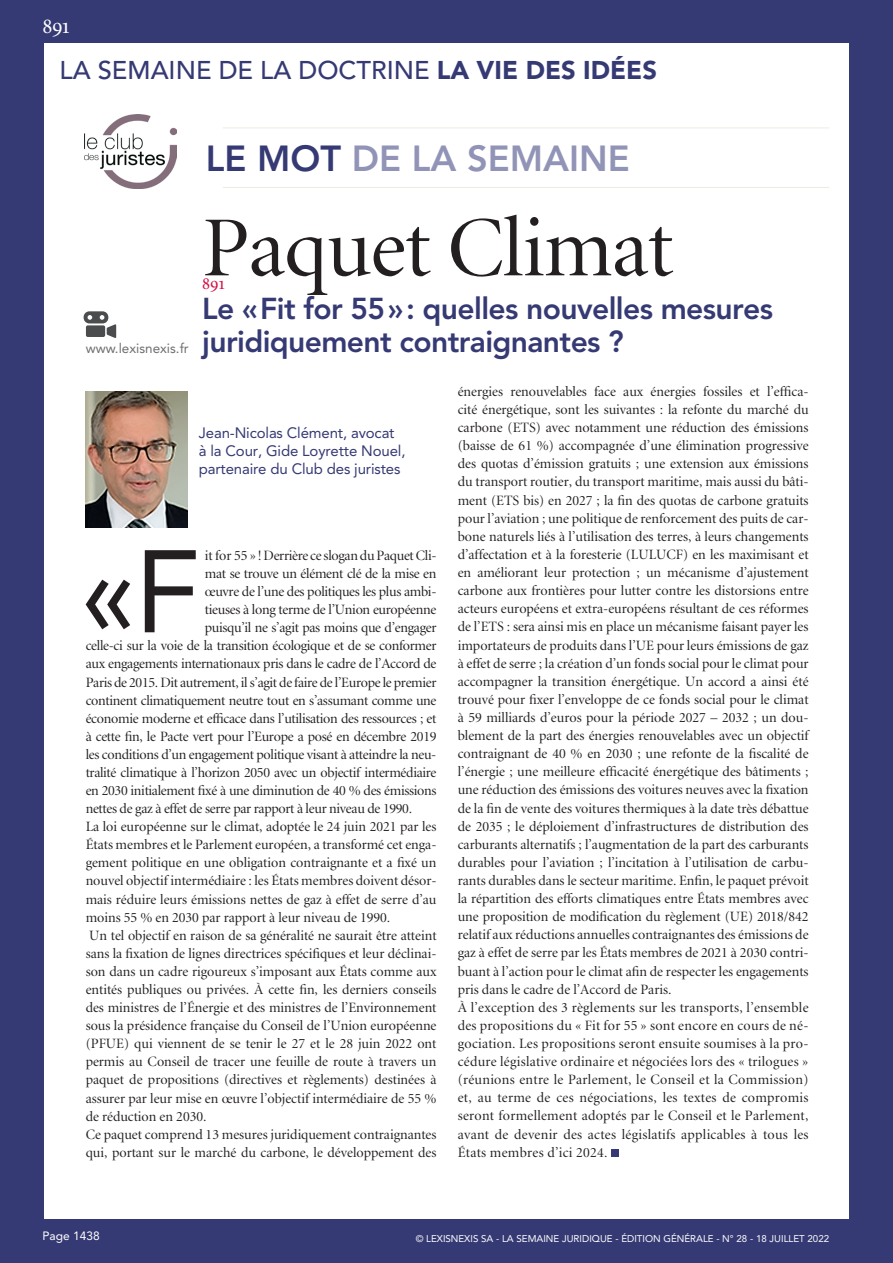
<style>
.page{position:relative;width:893px;height:1263px;background:#fff}
.page>*{position:absolute;margin:0;border:0;box-sizing:border-box;transform-origin:0 0}
.t1{font:115.95px "Avenir LT";color:#231f20}
.t2{font:85.5px "Minion Display";letter-spacing:-.01em;color:#231f20}
.t3{font:800 36px "Avenir LT";color:#9194b6}
.t4{font:800 30px/33px "Avenir LT";letter-spacing:-.02em;color:#363a74}
.t5{font:500 25.5px "Avenir LT";color:#363a74}
.t6{font:22.5px "Minion Regular SC";color:#fff}
.t7{font:18px "Minion Regular SC";color:#d20d44}
.t8{font:15px/18px "Avenir LT";letter-spacing:-.01em;color:#363a74}
.t9{font:14.25px/18.1px "Minion Display";color:#231f20}
.t10{font:14.25px "Minion Display";letter-spacing:-.02em;color:#231f20}
.t11{font:13.5px "Avenir LT";color:#6c6d70}
.t12{font:12px "Avenir LT";color:#fff}
.t13{font:9.75px "Avenir LT";color:#fff}
.s1{font-weight:900}
.s2{color:#363a74}
</style>
<div class="page">
<div style="left:0;top:0;width:893px;height:43px;background:#363a74"></div>
<div style="left:0;top:1219px;width:893px;height:44px;background:#363a74"></div>
<div style="left:0;top:0;width:44px;height:1263px;background:#363a74"></div>
<hr style="left:223px;top:128px;width:606px;height:1px;background:#ecece3">
<hr style="left:223px;top:187px;width:606px;height:1px;background:#ecece3">
<img style="left:85px;top:115px;width:92px;height:74px">
<div style="left:611px;top:1149px;width:8px;height:8px;background:#363a74"></div>
<img style="left:86px;top:391px;width:102px;height:136px">
<svg style="left:83px;top:311px;width:33px;height:27px"></svg>
<div style="left:849px;top:0;width:44px;height:1263px;background:#363a74"></div>
<h3 class="t6" style="left:43px;top:14px;width:29px">891</h3>
<h3 class="t5" style="left:60px;top:56px;width:599px">LA SEMAINE DE LA DOCTRINE <span class="s1">LA VIE DES IDÉES</span></h3>
<h3 class="t3" style="left:206px;top:137px;width:425px"><span class="s2">LE MOT</span> DE LA SEMAINE</h3>
<p class="t11" style="left:86px;top:341px;width:105px">www.lexisnexis.fr</p>
<h2 class="t2" style="left:202px;top:207px;width:472px">Paquet Climat</h2>
<p class="t7" style="left:202px;top:274px;width:24px">891</p>
<h3 class="t4" style="left:202px;top:292px;width:572px">Le «Fit for 55»: quelles nouvelles mesures juridiquement contraignantes ?</h3>
<p class="t8" style="left:199px;top:424px;width:208px">Jean-Nicolas Clément, avocat à la Cour, Gide Loyrette Nouel, partenaire du Club des juristes</p>
<h1 class="t1" style="left:79px;top:525px;width:122px">«F</h1>
<p class="t10" style="left:205px;top:549px;width:233px">it for 55 » ! Derrière ce slogan du Paquet Cli-</p>
<p class="t10" style="left:205px;top:567px;width:233px">mat se trouve un élément clé de la mise en</p>
<p class="t10" style="left:205px;top:585px;width:233px">œuvre de l’une des politiques les plus ambi-</p>
<p class="t10" style="left:205px;top:603px;width:233px">tieuses à long terme de l’Union européenne</p>
<p class="t10" style="left:205px;top:621px;width:233px">puisqu’il ne s’agit pas moins que d’engager</p>
<p class="t10" style="left:86px;top:639px;width:352px">celle-ci sur la voie de la transition écologique et de se conformer</p>
<p class="t10" style="left:86px;top:657px;width:352px">aux engagements internationaux pris dans le cadre de l’Accord de</p>
<p class="t10" style="left:86px;top:675px;width:352px">Paris de 2015. Dit autrement, il s’agit de faire de l’Europe le premier</p>
<p class="t10" style="left:86px;top:693px;width:352px">continent climatiquement neutre tout en s’assumant comme une</p>
<p class="t10" style="left:86px;top:711px;width:352px">économie moderne et efficace dans l’utilisation des ressources ; et</p>
<p class="t10" style="left:86px;top:729px;width:352px">à cette fin, le Pacte vert pour l’Europe a posé en décembre 2019</p>
<p class="t10" style="left:86px;top:747px;width:352px">les conditions d’un engagement politique visant à atteindre la neu-</p>
<p class="t10" style="left:86px;top:765px;width:352px">tralité climatique à l’horizon 2050 avec un objectif intermédiaire</p>
<p class="t10" style="left:86px;top:784px;width:352px">en 2030 initialement fixé à une diminution de 40 % des émissions</p>
<p class="t10" style="left:86px;top:802px;width:328px">nettes de gaz à effet de serre par rapport à leur niveau de 1990.</p>
<p class="t9" style="left:86px;top:818px;width:352px">La loi européenne sur le climat, adoptée le 24 juin 2021 par les</p>
<p class="t9" style="left:86px;top:836px;width:352px">États membres et le Parlement européen, a transformé cet enga-</p>
<p class="t9" style="left:86px;top:854px;width:352px">gement politique en une obligation contraignante et a fixé un</p>
<p class="t9" style="left:86px;top:872px;width:352px">nouvel objectif intermédiaire : les États membres doivent désor-</p>
<p class="t9" style="left:86px;top:890px;width:352px">mais réduire leurs émissions nettes de gaz à effet de serre d’au</p>
<p class="t9" style="left:86px;top:908px;width:306px">moins 55 % en 2030 par rapport à leur niveau de 1990.</p>
<p class="t9" style="left:89px;top:927px;width:349px">Un tel objectif en raison de sa généralité ne saurait être atteint</p>
<p class="t9" style="left:86px;top:945px;width:352px">sans la fixation de lignes directrices spécifiques et leur déclinai-</p>
<p class="t9" style="left:86px;top:963px;width:352px">son dans un cadre rigoureux s’imposant aux États comme aux</p>
<p class="t9" style="left:86px;top:981px;width:352px">entités publiques ou privées. À cette fin, les derniers conseils</p>
<p class="t9" style="left:86px;top:999px;width:352px">des ministres de l’Énergie et des ministres de l’Environnement</p>
<p class="t9" style="left:86px;top:1017px;width:352px">sous la présidence française du Conseil de l’Union européenne</p>
<p class="t9" style="left:86px;top:1035px;width:352px">(PFUE) qui viennent de se tenir le 27 et le 28 juin 2022 ont</p>
<p class="t9" style="left:86px;top:1053px;width:352px">permis au Conseil de tracer une feuille de route à travers un</p>
<p class="t9" style="left:86px;top:1071px;width:352px">paquet de propositions (directives et règlements) destinées à</p>
<p class="t9" style="left:86px;top:1089px;width:352px">assurer par leur mise en œuvre l’objectif intermédiaire de 55 %</p>
<p class="t9" style="left:86px;top:1107px;width:122px">de réduction en 2030.</p>
<p class="t9" style="left:86px;top:1125px;width:352px">Ce paquet comprend 13 mesures juridiquement contraignantes</p>
<p class="t9" style="left:86px;top:1144px;width:352px">qui, portant sur le marché du carbone, le développement des</p>
<p class="t9" style="left:458px;top:383px;width:352px">énergies renouvelables face aux énergies fossiles et l’effica&shy;cité énergétique, sont les suivantes : la refonte du marché du carbone (ETS) avec notamment une réduction des émissions (baisse de 61 %) accompagnée d’une élimination progressive des quotas d’émission gratuits ; une extension aux émissions du transport routier, du transport maritime, mais aussi du bâti&shy;ment (ETS bis) en 2027 ; la fin des quotas de carbone gratuits pour l’aviation ; une politique de renforcement des puits de car&shy;bone naturels liés à l’utilisation des terres, à leurs changements d’affectation et à la foresterie (LULUCF) en les maximisant et en améliorant leur protection ; un mécanisme d’ajustement carbone aux frontières pour lutter contre les distorsions entre acteurs européens et extra-européens résultant de ces réformes de l’ETS : sera ainsi mis en place un mécanisme faisant payer les importateurs de produits dans l’UE pour leurs émissions de gaz à effet de serre ; la création d’un fonds social pour le climat pour accompagner la transition énergétique. Un accord a ainsi été trouvé pour fixer l’enveloppe de ce fonds social pour le climat à 59 milliards d’euros pour la période 2027 – 2032 ; un dou&shy;blement de la part des énergies renouvelables avec un objectif contraignant de 40 % en 2030 ; une refonte de la fiscalité de l’énergie ; une meilleure efficacité énergétique des bâtiments ; une réduction des émissions des voitures neuves avec la fixation de la fin de vente des voitures thermiques à la date très débattue de 2035 ; le déploiement d’infrastructures de distribution des carburants alternatifs ; l’augmentation de la part des carburants durables pour l’aviation ; l’incitation à l’utilisation de carbu&shy;rants durables dans le secteur maritime. Enfin, le paquet prévoit la répartition des efforts climatiques entre États membres avec une proposition de modification du règlement (UE) 2018/842 relatif aux réductions annuelles contraignantes des émissions de gaz à effet de serre par les États membres de 2021 à 2030 contri&shy;buant à l’action pour le climat afin de respecter les engagements pris dans le cadre de l’Accord de Paris.<br>À l’exception des 3 règlements sur les transports, l’ensemble des propositions du « Fit for 55 » sont encore en cours de né&shy;gociation. Les propositions seront ensuite soumises à la pro&shy;cédure législative ordinaire et négociées lors des « trilogues » (réunions entre le Parlement, le Conseil et la Commission) et, au terme de ces négociations, les textes de compromis seront formellement adoptés par le Conseil et le Parlement, avant de devenir des actes législatifs applicables à tous les États membres d’ici 2024.</p>
<p class="t12" style="left:43px;top:1229px;width:59px">Page 1438</p>
<p class="t13" style="left:416px;top:1233px;width:415px">© LEXISNEXIS SA - LA SEMAINE JURIDIQUE - ÉDITION GÉNÉRALE - N° 28 - 18 JUILLET 2022</p>
</div>
